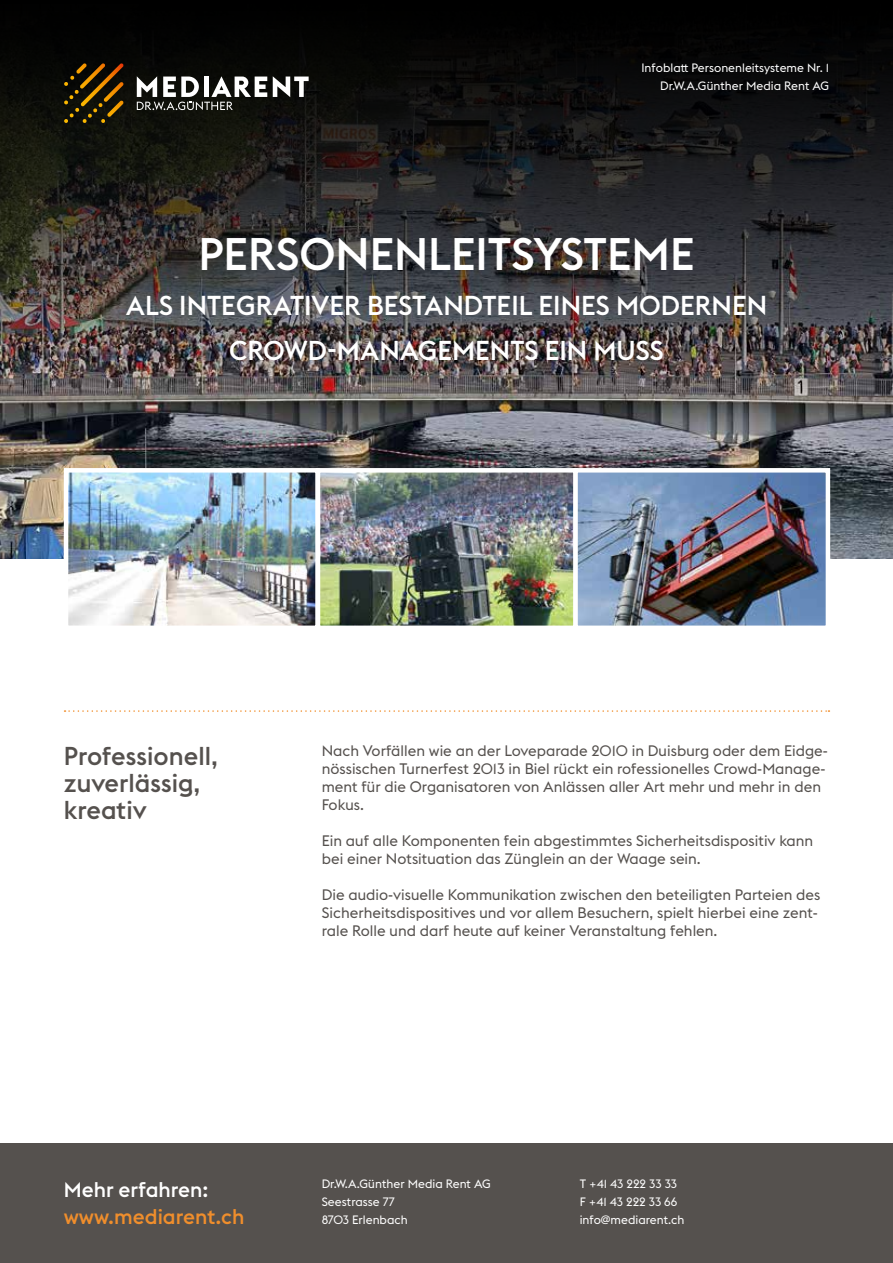
<style>
.page{position:relative;width:893px;height:1263px;background:#fff}
.page>*{position:absolute;margin:0;border:0;box-sizing:border-box;transform-origin:0 0}
.t1{font:500 45px "Euclid Flex";color:#fff}
.t2{font:500 27px/45px "Euclid Flex";color:#fff;text-align:center}
.t3{font:500 25.5px/27px "Euclid Flex";color:#55514e}
.t4{font:500 21px "Euclid Flex";color:#f08e2c}
.t5{font:500 21px "Euclid Flex";color:#fff}
.t6{font:15px/18px "Euclid Flex";color:#55514e}
.t7{font:12px/18px "Euclid Flex";color:#fff}
</style>
<div class="page">
<img style="left:0;top:405px;width:893px;height:153px">
<svg style="left:0;top:0;width:893px;height:405px;background:#2d2b2b"></svg>
<svg style="left:64px;top:63px;width:60px;height:60px;background:#3a2806"></svg>
<svg style="left:273px;top:76px;width:36px;height:21px"></svg>
<svg style="left:137px;top:76px;width:130px;height:34px"></svg>
<img style="left:69px;top:473px;width:756px;height:152px">
<div style="left:316px;top:468px;width:262px;height:162px;border:4px solid #fff"></div>
<div style="left:64px;top:468px;width:256px;height:162px;border:4px solid #fff"></div>
<svg style="left:65px;top:710px;width:764px;height:2px"></svg>
<div style="left:0;top:1143px;width:893px;height:120px;background:#55514e"></div>
<div style="left:573px;top:468px;width:257px;height:162px;border:4px solid #fff"></div>
<p class="t7" style="left:641px;top:59px;width:189px;text-align:right">Infoblatt Personenleitsysteme Nr. 1<br>Dr.W.A.Günther Media Rent AG</p>
<h1 class="t1" style="left:198px;top:228px;width:497px">PERSONENLEITSYSTEME</h1>
<h2 class="t2" style="left:126px;top:283px;width:643px">ALS INTEGRATIVER BESTANDTEIL EINES MODERNEN<br>CROWD-MANAGEMENTS EIN MUSS</h2>
<h3 class="t3" style="left:64px;top:743px;width:156px">Professionell, zuverlässig, kreativ</h3>
<p class="t6" style="left:322px;top:742px;width:508px">Nach Vorfällen wie an der Loveparade 2010 in Duisburg oder dem Eidge&shy;nössischen Turnerfest 2013 in Biel rückt ein rofessionelles Crowd-Manage&shy;ment für die Organisatoren von Anlässen aller Art mehr und mehr in den Fokus.</p>
<p class="t6" style="left:322px;top:832px;width:493px">Ein auf alle Komponenten fein abgestimmtes Sicherheitsdispositiv kann bei einer Notsituation das Zünglein an der Waage sein.</p>
<p class="t6" style="left:322px;top:886px;width:500px">Die audio-visuelle Kommunikation zwischen den beteiligten Parteien des<br>Sicherheitsdispositives und vor allem Besuchern, spielt hierbei eine zent&shy;rale Rolle und darf heute auf keiner Veranstaltung fehlen.</p>
<h3 class="t5" style="left:64px;top:1177px;width:146px">Mehr erfahren:</h3>
<h3 class="t4" style="left:64px;top:1204px;width:182px">www.mediarent.ch</h3>
<p class="t7" style="left:322px;top:1175px;width:171px">Dr.W.A.Günther Media Rent AG<br>Seestrasse 77<br>8703 Erlenbach</p>
<p class="t7" style="left:580px;top:1175px;width:106px">T +41 43 222 33 33<br>F +41 43 222 33 66 info@mediarent.ch</p>
</div>
